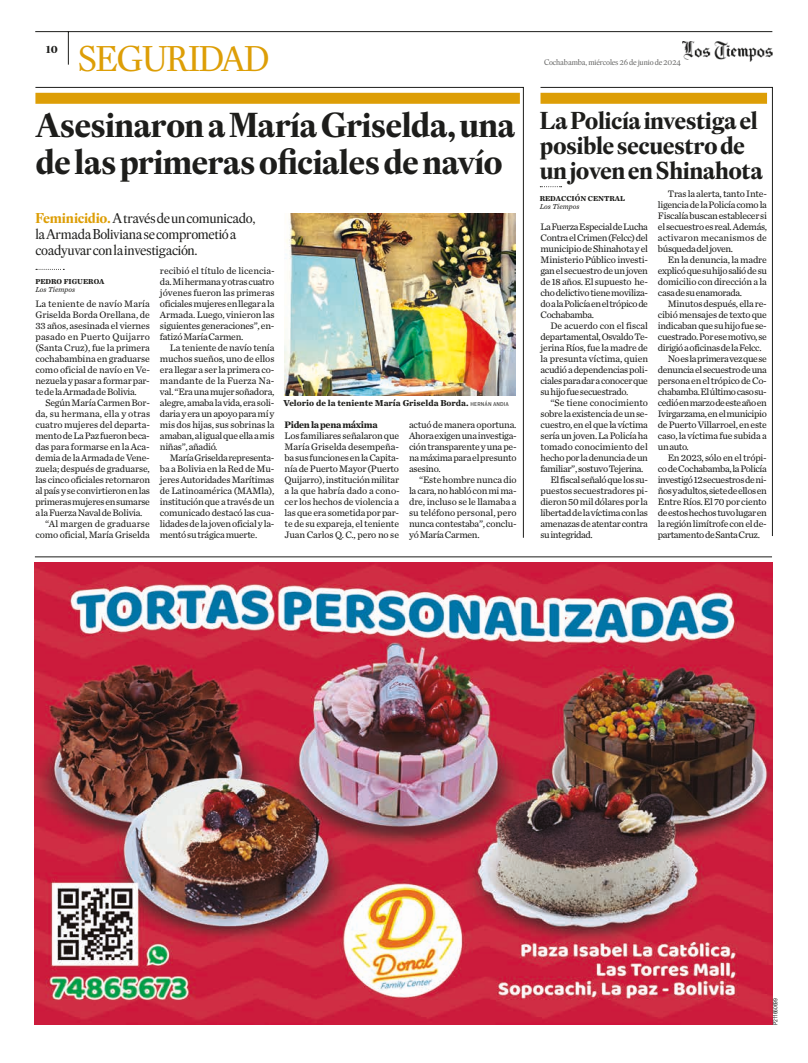
<style>
.page{position:relative;width:808px;height:1063px;background:#fff}
.page>*{position:absolute;margin:0;border:0;box-sizing:border-box;transform-origin:0 0}
.t1{font:35px "Eudald Headline";letter-spacing:-.05em;color:#dd9e06}
.t2{font:700 34px/37px "Eudald Headline";letter-spacing:-.02em;color:#1d1d1b}
.t3{font:700 24px/25px "Eudald Headline";letter-spacing:-.02em;color:#1d1d1b}
.t4{font:14px/16px "Eudald Headline";letter-spacing:-.025em;color:#1d1d1b}
.t5{font:700 12px "Eudald Headline";color:#1d1d1b}
.t6{font:9.8px/11px "Chronicle Text G2";letter-spacing:-.03em;color:#1d1d1b;text-align:justify}
.t7{font:9.8px "Chronicle Text G2";letter-spacing:-.01em;color:#1d1d1b}
.t8{font:9.8px "Chronicle Text G2";letter-spacing:.01em;color:#1d1d1b}
.t9{font:9.8px "Chronicle Text G2";color:#1d1d1b}
.t10{font:9.8px "Chronicle Text G2";letter-spacing:-.005em;color:#1d1d1b}
.t11{font:700 9.8px "Chronicle Text G2";letter-spacing:-.03em;color:#1d1d1b}
.t12{font:700 9px "Chronicle Text G2";color:#1d1d1b}
.t13{font:8px "Eudald Headline";letter-spacing:-.02em;color:#646463}
.t14{font:700 7.5px "Chronicle Text G2";color:#1d1d1b}
.t15{font:italic 7.5px "Chronicle Text G2";color:#1d1d1b}
.t16{font:6px "Arial Narrow";letter-spacing:-.02em;color:#1d1d1b}
.s1{font-weight:700;color:#dd9e06}
.s2{font-family:"Amplitude";font-weight:400;font-size:6px}
</style>
<div class="page">
<svg style="left:35px;top:87px;width:489px;height:451px"></svg>
<div style="left:35px;top:93px;width:485px;height:11px;background:#dd9e06"></div>
<svg style="left:36px;top:269px;width:28px;height:1px"></svg>
<img style="left:285px;top:213px;width:230px;height:182px">
<svg style="left:540px;top:87px;width:233px;height:449px"></svg>
<div style="left:540px;top:93px;width:227px;height:11px;background:#dd9e06"></div>
<svg style="left:540px;top:186px;width:22px;height:1px"></svg>
<hr style="left:35px;top:31px;width:737px;height:1px;background:#1d1d1b">
<hr style="left:68px;top:32px;width:1px;height:33px;background:#1d1d1b">
<img style="left:682px;top:41px;width:90px;height:21px">
<img style="left:35px;top:562px;width:737px;height:463px">
<hr style="left:35px;top:557px;width:737px;height:1px;background:#1d1d1b">
<p class="t5" style="left:46px;top:40px;width:14px">10</p>
<h1 class="t1" style="left:78px;top:38px;width:194px">SEGURIDAD</h1>
<h2 class="t2" style="left:35px;top:106px;width:482px">Asesinaron a María Griselda, una de las primeras oficiales de navío</h2>
<h3 class="t4" style="left:35px;top:210px;width:222px"><span class="s1">Feminicidio.</span>A través de un comunicado, la Armada Boliviana se comprometió a coadyuvar con la investigación.</h3>
<p class="t14" style="left:35px;top:276px;width:70px">PEDRO FIGUEROA</p>
<p class="t15" style="left:35px;top:284px;width:41px">Los Tiempos</p>
<p class="t6" style="left:35px;top:298px;width:116px">La teniente de navío María Griselda Borda Orellana, de 33 años, asesinada el viernes pasado en Puerto Quijarro (Santa Cruz), fue la primera cochabambina en graduarse como oficial de navío en Ve&shy;nezuela y pasar a formar par&shy;te de la Armada de Bolivia.</p>
<p class="t6" style="left:45px;top:397px;width:106px">Según María Carmen Bor-</p>
<p class="t8" style="left:35px;top:406px;width:116px">da, su hermana, ella y otras</p>
<p class="t10" style="left:35px;top:417px;width:116px">cuatro mujeres del departa-</p>
<p class="t6" style="left:35px;top:430px;width:116px">mento de La Paz fueron beca-</p>
<p class="t7" style="left:35px;top:439px;width:116px">das para formarse en la Aca-</p>
<p class="t6" style="left:35px;top:452px;width:116px">demia de la Armada de Vene-</p>
<p class="t7" style="left:35px;top:461px;width:116px">zuela; después de graduarse,</p>
<p class="t6" style="left:35px;top:474px;width:116px">las cinco oficiales retornaron</p>
<p class="t6" style="left:35px;top:485px;width:116px">al país y se convirtieron en las</p>
<p class="t6" style="left:35px;top:496px;width:116px">primeras mujeres en sumarse</p>
<p class="t6" style="left:35px;top:507px;width:109px">a la Fuerza Naval de Bolivia.</p>
<p class="t8" style="left:45px;top:516px;width:106px">“Al margen de graduarse</p>
<p class="t7" style="left:35px;top:527px;width:116px">como oficial, María Griselda</p>
<p class="t6" style="left:160px;top:265px;width:116px">recibió el título de licencia&shy;da. Mi hermana y otras cuatro jóvenes fueron las primeras oficiales mujeres en llegar a la Armada. Luego, vinieron las siguientes generaciones”, en&shy;fatizó María Carmen.</p>
<p class="t6" style="left:160px;top:342px;width:116px;text-indent:10px">La teniente de navío tenía muchos sueños, uno de ellos era llegar a ser la primera co&shy;mandante de la Fuerza Na&shy;val. “Era una mujer soñadora, alegre, amaba la vida, era soli&shy;daria y era un apoyo para mí y mis dos hijas, sus sobrinas la amaban, al igual que ella a mis niñas”, añadió.</p>
<p class="t6" style="left:160px;top:452px;width:116px;text-indent:10px">María Griselda representa&shy;ba a Bolivia en la Red de Mu&shy;jeres Autoridades Marítimas de Latinoamérica (MAMla), institución que a través de un comunicado destacó las cua&shy;lidades de la joven oficial y la&shy;mentó su trágica muerte.</p>
<p class="t12" style="left:283px;top:396px;width:227px">Velorio de la teniente María Griselda Borda. <span class="s2">HERNÁN ANDIA</span></p>
<p class="t11" style="left:285px;top:417px;width:95px">Piden la pena máxima</p>
<p class="t6" style="left:285px;top:430px;width:117px">Los familiares señalaron que María Griselda desempeña&shy;ba sus funciones en la Capita&shy;nía de Puerto Mayor (Puerto Quijarro), institución militar a la que habría dado a cono&shy;cer los hechos de violencia a las que era sometida por par&shy;te de su expareja, el teniente Juan Carlos Q. C., pero no se</p>
<p class="t6" style="left:409px;top:419px;width:109px">actuó de manera oportuna.<br>Ahora exigen una investiga&shy;ción transparente y una pe&shy;na máxima para el presunto asesino.</p>
<p class="t6" style="left:409px;top:474px;width:109px;text-indent:10px">“Este hombre nunca dio la cara, no habló con mi ma&shy;dre, incluso se le llamaba a su teléfono personal, pero nunca contestaba”, conclu&shy;yó María Carmen.</p>
<p class="t13" style="left:544px;top:58px;width:139px">Cochabamba, miércoles 26 de junio de 2024</p>
<h3 class="t3" style="left:540px;top:107px;width:225px">La Policía investiga el posible secuestro de un joven en Shinahota</h3>
<p class="t14" style="left:540px;top:193px;width:87px">REDACCIÓN CENTRAL</p>
<p class="t15" style="left:540px;top:201px;width:41px">Los Tiempos</p>
<p class="t6" style="left:658px;top:188px;width:111px;text-indent:10px">Tras la alerta, tanto Inte&shy;ligencia de la Policía como la Fiscalía buscan establecer si el secuestro es real. Además, activaron mecanismos de búsqueda del joven.</p>
<p class="t6" style="left:658px;top:254px;width:111px;text-indent:10px">En la denuncia, la madre explicó que su hijo salió de su domicilio con dirección a la casa de su enamorada.</p>
<p class="t6" style="left:668px;top:298px;width:101px">Minutos después, ella re-</p>
<p class="t6" style="left:658px;top:309px;width:111px">cibió mensajes de texto que</p>
<p class="t6" style="left:658px;top:319px;width:110px">indicaban que su hijo fue se-</p>
<p class="t6" style="left:658px;top:330px;width:110px">cuestrado. Por ese motivo,se</p>
<p class="t6" style="left:658px;top:341px;width:105px">dirigió a oficinas de la Felcc.</p>
<p class="t6" style="left:668px;top:352px;width:101px">No es la primera vez que se</p>
<p class="t6" style="left:658px;top:363px;width:110px">denuncia el secuestro de una</p>
<p class="t6" style="left:658px;top:374px;width:110px">persona en el trópico de Co-</p>
<p class="t6" style="left:658px;top:385px;width:111px">chabamba. El último caso su-</p>
<p class="t6" style="left:658px;top:396px;width:111px">cedió en marzo de este año en</p>
<p class="t6" style="left:658px;top:407px;width:110px">Ivirgarzama, en el municipio</p>
<p class="t6" style="left:658px;top:418px;width:111px">de Puerto Villarroel, en este</p>
<p class="t6" style="left:658px;top:429px;width:111px">caso, la víctima fue subida a</p>
<p class="t6" style="left:658px;top:440px;width:32px">un auto.</p>
<p class="t6" style="left:668px;top:451px;width:101px">En 2023, sólo en el trópi-</p>
<p class="t6" style="left:658px;top:462px;width:110px">co de Cochabamba, la Policía</p>
<p class="t6" style="left:658px;top:473px;width:110px">investigó 12 secuestros de ni-</p>
<p class="t6" style="left:658px;top:484px;width:111px">ños y adultos, siete de ellos en</p>
<p class="t6" style="left:658px;top:495px;width:110px">Entre Ríos. El 70 por ciento</p>
<p class="t6" style="left:658px;top:506px;width:110px">de estos hechos tuvo lugar en</p>
<p class="t6" style="left:658px;top:517px;width:110px">la región limítrofe con el de-</p>
<p class="t6" style="left:658px;top:528px;width:104px">partamento de Santa Cruz.</p>
<p class="t6" style="left:540px;top:221px;width:109px">La Fuerza Especial de Lucha Contra el Crimen (Felcc) del municipio de Shinahota y el Ministerio Público investi&shy;gan el secuestro de un joven de 18 años. El supuesto he&shy;cho delictivo tiene moviliza&shy;do a la Policía en el trópico de Cochabamba.</p>
<p class="t6" style="left:540px;top:320px;width:109px;text-indent:10px">De acuerdo con el fiscal departamental, Osvaldo Te&shy;jerina Ríos,fue la madre de la presunta víctima, quien acudió a dependencias poli&shy;ciales para dar a conocer que su hijo fue secuestrado.</p>
<p class="t9" style="left:550px;top:395px;width:99px">“Se tiene conocimiento</p>
<p class="t6" style="left:540px;top:408px;width:109px">sobre la existencia de un se-</p>
<p class="t6" style="left:540px;top:419px;width:109px">cuestro, en el que la víctima</p>
<p class="t6" style="left:540px;top:430px;width:109px">sería un joven. La Policía ha</p>
<p class="t9" style="left:540px;top:439px;width:109px">tomado conocimiento del</p>
<p class="t6" style="left:540px;top:452px;width:109px">hecho por la denuncia de un</p>
<p class="t6" style="left:540px;top:463px;width:104px">familiar”, sostuvo Tejerina.</p>
<p class="t6" style="left:550px;top:474px;width:99px">El fiscal señaló que los su-</p>
<p class="t6" style="left:540px;top:485px;width:109px">puestos secuestradores pi-</p>
<p class="t6" style="left:540px;top:496px;width:109px">dieron 50 mil dólares por la</p>
<p class="t6" style="left:540px;top:507px;width:109px">libertad de la víctima con las</p>
<p class="t6" style="left:540px;top:518px;width:109px">amenazas de atentar contra</p>
<p class="t6" style="left:540px;top:529px;width:54px">su integridad.</p>
<p class="t16" style="left:771px;top:1025px;width:28px;rotate:-90deg">P211660699</p>
</div>
